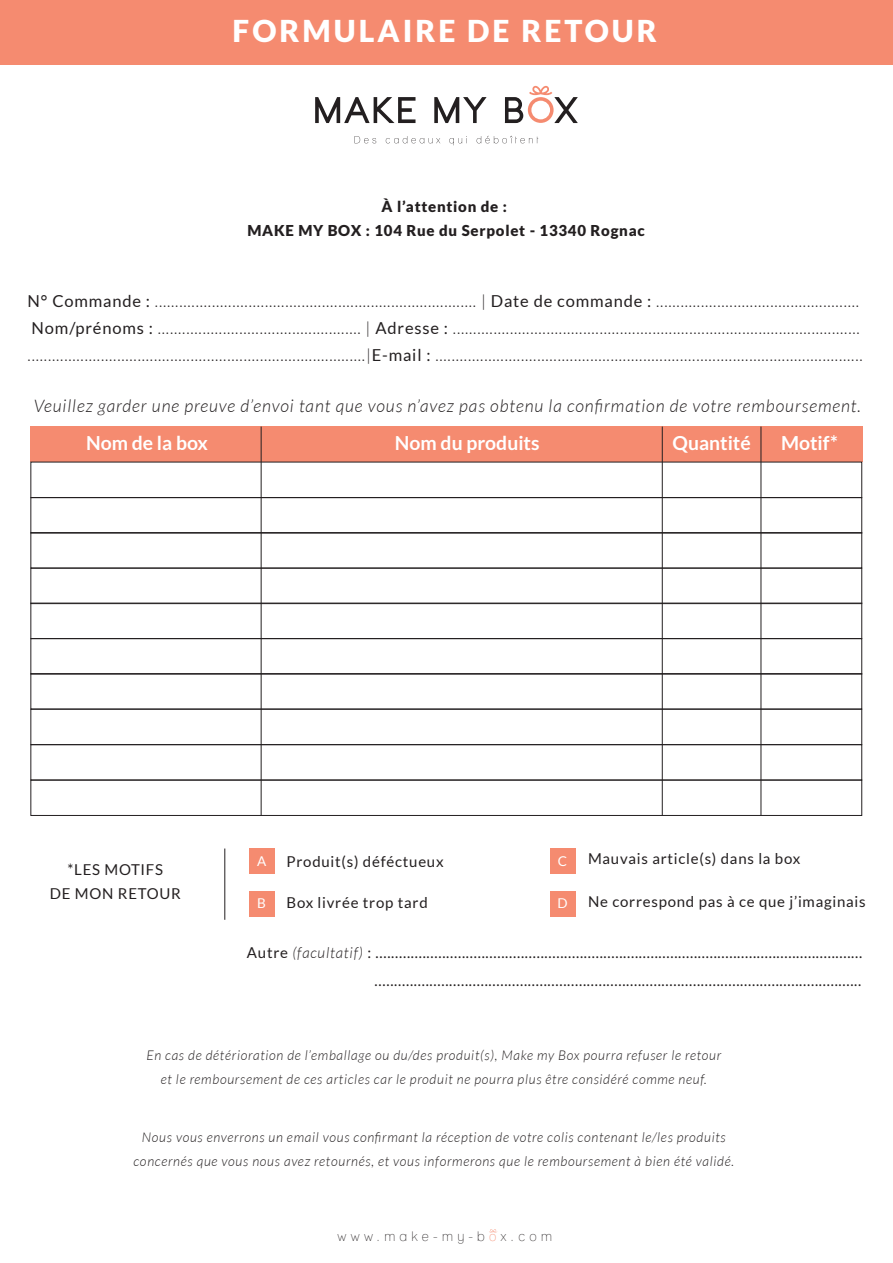
<style>
.page{position:relative;width:893px;height:1263px;background:#fff}
.page>*{position:absolute;margin:0;border:0;box-sizing:border-box;transform-origin:0 0}
.t1{font:900 30.15px "Lato";letter-spacing:.1em;color:#fff}
.t2{font:700 19.35px "Lato";color:#fff}
.t3{font:italic 300 17.4px "Lato";letter-spacing:.05em;color:#231f20}
.t4{font:300 16.5px/27px "Lato";color:#231f20}
.t5{font:15px/24px "Lato";letter-spacing:.05em;color:#231f20;text-align:center}
.t6{font:900 15px/24px "Lato";letter-spacing:.05em;color:#231f20;text-align:center}
.t7{font:italic 300 13.5px/24px "Lato";letter-spacing:.05em;color:#231f20;text-align:center}
.t8{font:13.5px "Lato";color:#fff}
.t9{font:condensed 13.35px "Lane";letter-spacing:.32em;color:#231f20}
.s1{font-weight:400}
.s2{font-weight:300;font-style:italic}
.s3{color:#f58b70}
</style>
<div class="page">
<div style="left:0;top:0;width:892px;height:64px;background:#f58b70"></div>
<div style="left:30px;top:426px;width:832px;height:35px;background:#f58b70"></div>
<div style="left:30px;top:497px;width:832px;height:36px;border:1px solid #231f20"></div>
<div style="left:30px;top:532px;width:832px;height:36px;border:1px solid #231f20"></div>
<div style="left:30px;top:568px;width:832px;height:36px;border:1px solid #231f20"></div>
<div style="left:30px;top:603px;width:832px;height:36px;border:1px solid #231f20"></div>
<div style="left:30px;top:638px;width:832px;height:36px;border:1px solid #231f20"></div>
<div style="left:30px;top:673px;width:832px;height:36px;border:1px solid #231f20"></div>
<div style="left:30px;top:709px;width:832px;height:36px;border:1px solid #231f20"></div>
<div style="left:30px;top:744px;width:832px;height:36px;border:1px solid #231f20"></div>
<div style="left:30px;top:780px;width:832px;height:36px;border:1px solid #231f20"></div>
<hr style="left:261px;top:427px;width:1px;height:388px;background:#231f20">
<hr style="left:662px;top:427px;width:1px;height:388px;background:#231f20">
<hr style="left:761px;top:427px;width:1px;height:388px;background:#231f20">
<div style="left:249px;top:849px;width:26px;height:25px;background:#f58b70"></div>
<div style="left:249px;top:891px;width:26px;height:25px;background:#f58b70"></div>
<hr style="left:224px;top:848px;width:1px;height:72px;background:#231f20">
<div style="left:550px;top:849px;width:25px;height:25px;background:#f58b70"></div>
<div style="left:550px;top:891px;width:25px;height:25px;background:#f58b70"></div>
<svg style="left:315px;top:97px;width:100px;height:26px"></svg>
<svg style="left:434px;top:97px;width:53px;height:26px"></svg>
<svg style="left:505px;top:86px;width:73px;height:37px"></svg>
<svg style="left:355px;top:136px;width:21px;height:7px"></svg>
<svg style="left:386px;top:136px;width:54px;height:7px"></svg>
<svg style="left:449px;top:136px;width:18px;height:9px"></svg>
<svg style="left:477px;top:136px;width:61px;height:7px"></svg>
<svg style="left:489px;top:1229px;width:8px;height:3px"></svg>
<h1 class="t1" style="left:233px;top:14px;width:426px">FORMULAIRE DE RETOUR</h1>
<p class="t6" style="left:247px;top:194px;width:399px">À l’attention de :<br>MAKE MY BOX : 104 Rue du Serpolet - 13340 Rognac</p>
<p class="t4" style="left:28px;top:288px;width:836px"><span class="s1">N° Commande :</span> ............................................................................... | <span class="s1">Date de commande :</span> ..................................................<br><span class="s1">Nom/prénoms :</span> .................................................. | <span class="s1">Adresse :</span> .................................................................................................... ...................................................................................|<span class="s1">E-mail :</span> .........................................................................................................</p>
<p class="t3" style="left:34px;top:397px;width:829px">Veuillez garder une preuve d’envoi tant que vous n’avez pas obtenu la confirmation de votre remboursement.</p>
<p class="t2" style="left:86px;top:432px;width:123px">Nom de la box</p>
<p class="t2" style="left:395px;top:432px;width:146px">Nom du produits</p>
<p class="t2" style="left:672px;top:432px;width:80px">Quantité</p>
<p class="t2" style="left:781px;top:432px;width:58px">Motif*</p>
<p class="t5" style="left:50px;top:858px;width:132px">*LES MOTIFS<br>DE MON RETOUR</p>
<p class="t5" style="left:588px;top:846px;width:214px">Mauvais article(s) dans la box</p>
<p class="t5" style="left:588px;top:890px;width:279px">Ne correspond pas à ce que j’imaginais</p>
<p class="t5" style="left:247px;top:939px;width:617px;line-height:27.3px;text-align:right">Autre <span class="s2">(facultatif)</span> : ............................................................................................................................ ............................................................................................................................</p>
<p class="t5" style="left:287px;top:850px;width:159px">Produit(s) déféctueux</p>
<p class="t5" style="left:287px;top:890px;width:143px">Box livrée trop tard</p>
<p class="t8" style="left:558px;top:854px;width:11px">C</p>
<p class="t8" style="left:557px;top:896px;width:12px">D</p>
<p class="t8" style="left:257px;top:854px;width:11px">A</p>
<p class="t8" style="left:257px;top:896px;width:10px">B</p>
<p class="t7" style="left:146px;top:1043px;width:576px">En cas de détérioration de l’emballage ou du/des produit(s), Make my Box pourra refuser le retour et le remboursement de ces articles car le produit ne pourra plus être considéré comme neuf.</p>
<p class="t7" style="left:133px;top:1125px;width:602px">Nous vous enverrons un email vous confirmant la réception de votre colis contenant le/les produits concernés que vous nous avez retournés, et vous informerons que le remboursement à bien été validé.</p>
<p class="t9" style="left:338px;top:1228px;width:216px">www.make-my-b<span class="s3">o</span>x.com</p>
</div>
